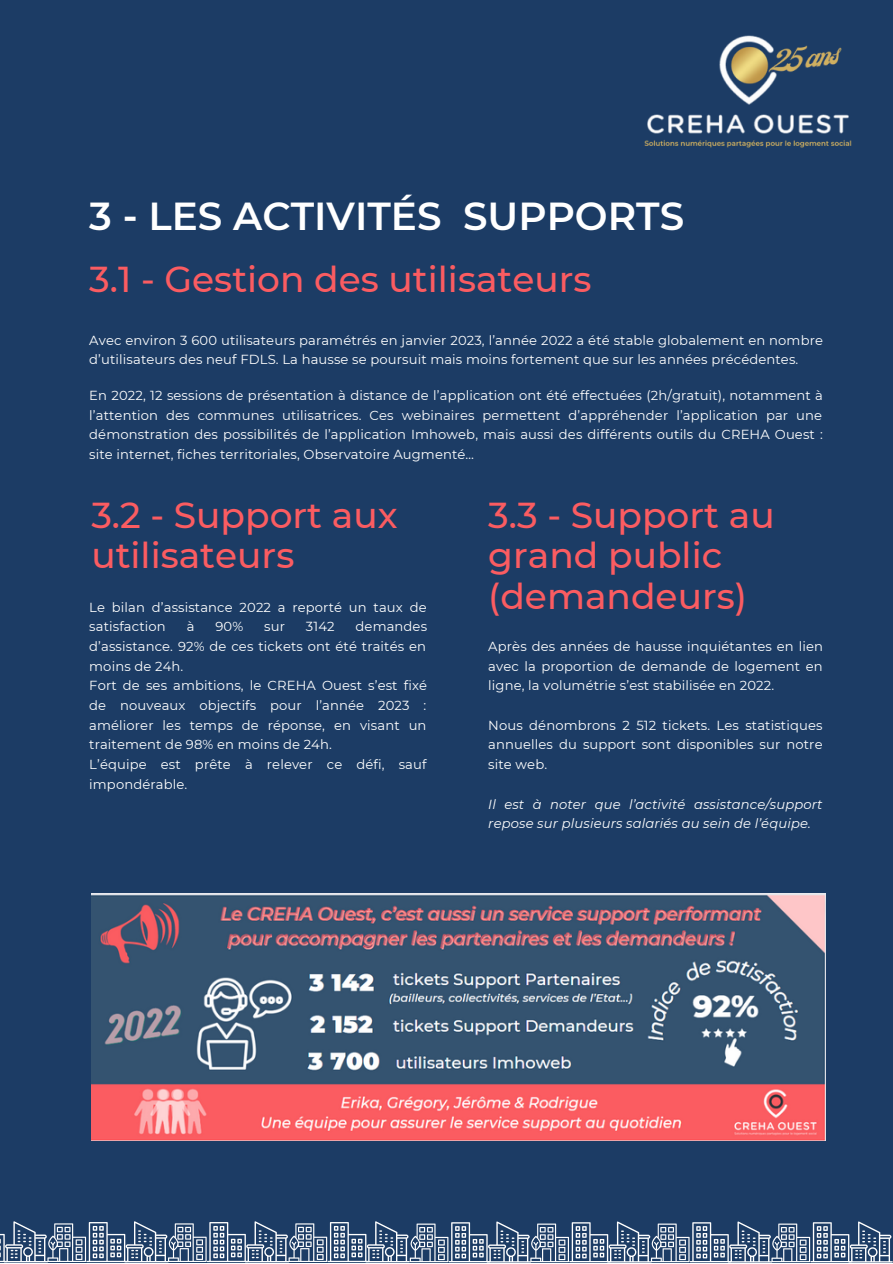
<style>
.page{position:relative;width:893px;height:1264px;background:#fff}
.page>*{position:absolute;margin:0;border:0;box-sizing:border-box;transform-origin:0 0}
.t1{font:600 39px "Montserrat";color:#fff}
.t2{font:500 36px/40.5px "Montserrat";color:#fb5c61}
.t3{font:13.05px/19.6px "Montserrat";letter-spacing:.01em;color:#fff;text-align:justify}
.t4{font:italic 13.05px/19.6px "Montserrat";letter-spacing:.01em;color:#fff}
</style>
<div class="page">
<div style="left:0;top:0;width:892px;height:1262px;background:#1c3c65"></div>
<svg style="left:0;top:1221px;width:892px;height:41px"></svg>
<img style="left:91px;top:893px;width:734px;height:247px">
<img style="left:644px;top:35px;width:208px;height:113px">
<p class="t1" style="left:89px;top:192px;width:596px">3 - LES ACTIVITÉS SUPPORTS</p>
<p class="t2" style="left:89px;top:259px;width:504px">3.1 - Gestion des utilisateurs</p>
<p class="t3" style="left:89px;top:330px;width:735px">Avec environ 3 600 utilisateurs paramétrés en janvier 2023, l’année 2022 a été stable globalement en nombre d’utilisateurs des neuf FDLS. La hausse se poursuit mais moins fortement que sur les années précédentes.</p>
<p class="t3" style="left:89px;top:385px;width:735px">En 2022, 12 sessions de présentation à distance de l’application ont été effectuées (2h/gratuit), notamment à l’attention des communes utilisatrices. Ces webinaires permettent d’appréhender l’application par une démonstration des possibilités de l’application Imhoweb, mais aussi des différents outils du CREHA Ouest : site internet, fiches territoriales, Observatoire Augmenté…</p>
<p class="t2" style="left:91px;top:495px;width:308px">3.2 - Support aux utilisateurs</p>
<p class="t3" style="left:89px;top:597px;width:339px">Le bilan d’assistance 2022 a reporté un taux de satisfaction</p>
<p class="t3" style="left:89px;top:617px;width:339px;text-indent:266px">demandes d’assistance. 92% de ces tickets ont été traités en moins de 24h.</p>
<p class="t3" style="left:89px;top:676px;width:339px">Fort de ses ambitions, le CREHA Ouest s’est fixé de nouveaux objectifs pour l’année 2023 : améliorer les temps de réponse, en visant un traitement de 98% en moins de 24h.</p>
<p class="t3" style="left:89px;top:754px;width:339px">L’équipe est prête à relever ce défi, sauf impondérable.</p>
<p class="t3" style="left:187px;top:617px;width:9px">à</p>
<p class="t3" style="left:215px;top:617px;width:29px">90%</p>
<p class="t3" style="left:264px;top:617px;width:22px">sur</p>
<p class="t3" style="left:306px;top:617px;width:30px">3142</p>
<p class="t2" style="left:488px;top:495px;width:288px">3.3 - Support au grand public (demandeurs)</p>
<p class="t3" style="left:488px;top:636px;width:336px">Après des années de hausse inquiétantes en lien avec la proportion de demande de logement en ligne, la volumétrie s’est stabilisée en 2022.</p>
<p class="t3" style="left:488px;top:715px;width:336px">Nous dénombrons 2 512 tickets. Les statistiques annuelles du support sont disponibles sur notre site web.</p>
<p class="t4" style="left:488px;top:794px;width:336px">Il est à noter que l’activité assistance/support repose sur plusieurs salariés au sein de l’équipe.</p>
</div>
